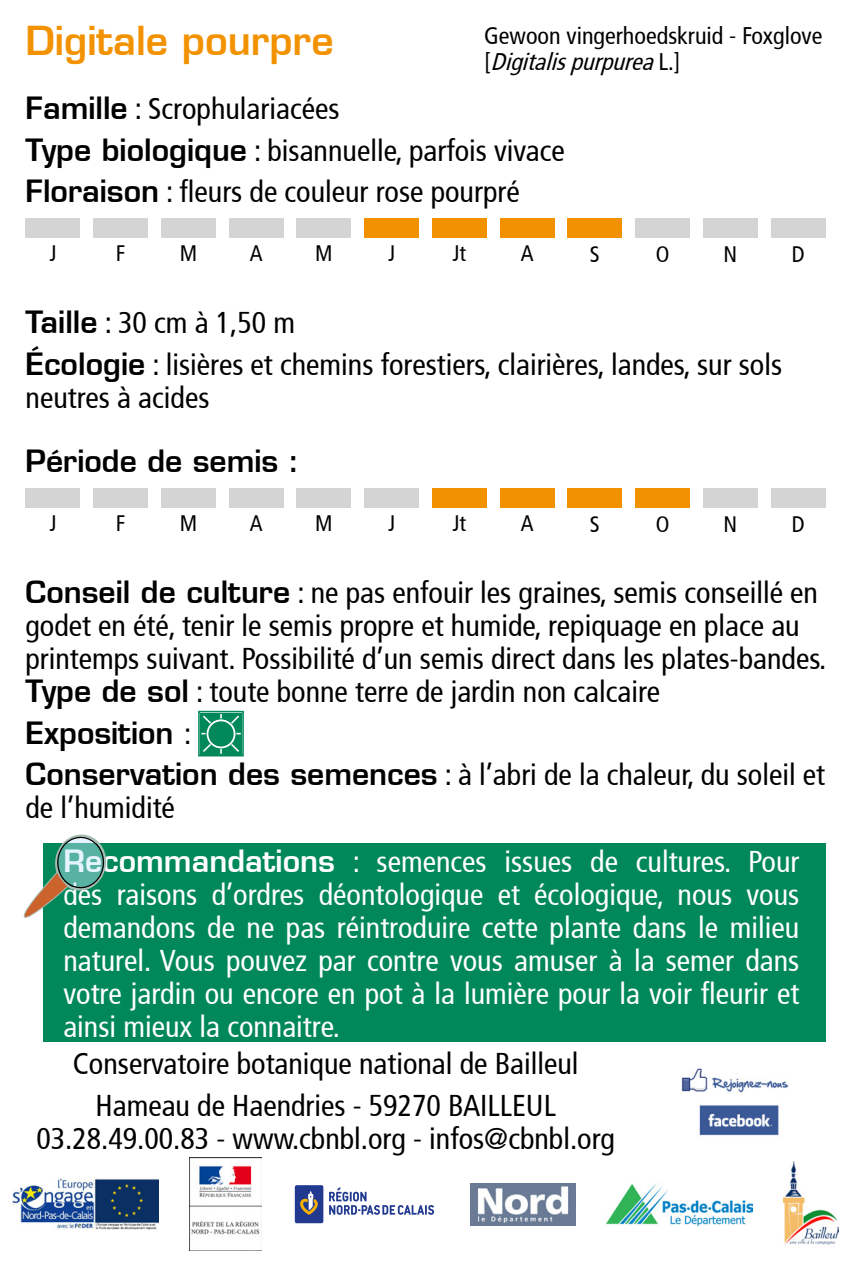
<style>
.page{position:relative;width:851px;height:1276px;background:#fff}
.page>*{position:absolute;margin:0;border:0;box-sizing:border-box;transform-origin:0 0}
.t1{font:600 39px "Eurostile";color:#f39200}
.t2{font:condensed 30px/33px "Frutiger";color:#000}
.t3{font:condensed 30px/33px "Frutiger";color:#fff;text-align:justify}
.t4{font:600 30px "Eurostile";color:#000}
.t5{font:condensed 24px/26.4px "Frutiger";color:#000}
.t6{font:condensed 22.2px "Frutiger";color:#000}
.s1{font-family:"Eurostile";font-weight:600;font-stretch:normal}
.s2{font-style:italic}
.s3{font-family:"Frutiger";font-weight:400;font-stretch:condensed}
</style>
<div class="page">
<img style="left:12px;top:1178px;width:147px;height:51px">
<img style="left:190px;top:1158px;width:72px;height:88px">
<div style="left:295px;top:1185px;width:28px;height:38px;background:#213a8f;border-radius:2px"></div>
<svg style="left:300px;top:1191px;width:18px;height:23px"></svg>
<svg style="left:329px;top:1187px;width:105px;height:27px"></svg>
<img style="left:470px;top:1183px;width:105px;height:42px">
<img style="left:606px;top:1183px;width:146px;height:42px">
<img style="left:783px;top:1161px;width:55px;height:84px">
<div style="left:43px;top:843px;width:782px;height:199px;background:#00885b"></div>
<svg style="left:23px;top:834px;width:84px;height:84px"></svg>
<img style="left:681px;top:1068px;width:108px;height:68px">
<div style="left:26px;top:218px;width:54px;height:19px;background:#d4d4d4"></div>
<div style="left:296px;top:218px;width:55px;height:19px;background:#d4d4d4"></div>
<div style="left:567px;top:218px;width:55px;height:19px;background:#f39200"></div>
<div style="left:161px;top:218px;width:55px;height:19px;background:#d4d4d4"></div>
<div style="left:432px;top:218px;width:54px;height:19px;background:#f39200"></div>
<div style="left:702px;top:218px;width:55px;height:19px;background:#d4d4d4"></div>
<div style="left:93px;top:218px;width:55px;height:19px;background:#d4d4d4"></div>
<div style="left:364px;top:218px;width:55px;height:19px;background:#f39200"></div>
<div style="left:635px;top:218px;width:54px;height:19px;background:#d4d4d4"></div>
<div style="left:229px;top:218px;width:54px;height:19px;background:#d4d4d4"></div>
<div style="left:499px;top:218px;width:55px;height:19px;background:#f39200"></div>
<div style="left:770px;top:218px;width:55px;height:19px;background:#d4d4d4"></div>
<div style="left:26px;top:488px;width:54px;height:19px;background:#d4d4d4"></div>
<div style="left:296px;top:488px;width:55px;height:19px;background:#d4d4d4"></div>
<div style="left:567px;top:488px;width:55px;height:19px;background:#f39200"></div>
<div style="left:161px;top:488px;width:55px;height:19px;background:#d4d4d4"></div>
<div style="left:432px;top:488px;width:54px;height:19px;background:#f39200"></div>
<div style="left:702px;top:488px;width:55px;height:19px;background:#d4d4d4"></div>
<div style="left:93px;top:488px;width:55px;height:19px;background:#d4d4d4"></div>
<div style="left:364px;top:488px;width:55px;height:19px;background:#d4d4d4"></div>
<div style="left:635px;top:488px;width:54px;height:19px;background:#f39200"></div>
<div style="left:229px;top:488px;width:54px;height:19px;background:#d4d4d4"></div>
<div style="left:499px;top:488px;width:55px;height:19px;background:#f39200"></div>
<div style="left:770px;top:488px;width:55px;height:19px;background:#d4d4d4"></div>
<div style="left:200px;top:713px;width:42px;height:41px;background:#00885b"></div>
<div style="left:198px;top:711px;width:45px;height:45px;border:2px solid #00885b"></div>
<div style="left:206px;top:719px;width:29px;height:29px;border:2px solid #fff;border-radius:50%"></div>
<svg style="left:229px;top:714px;width:12px;height:11px"></svg>
<svg style="left:229px;top:742px;width:12px;height:11px"></svg>
<svg style="left:203px;top:742px;width:10px;height:10px"></svg>
<svg style="left:203px;top:715px;width:10px;height:10px"></svg>
<p class="t1" style="left:26px;top:16px;width:309px">Digitale pourpre</p>
<p class="t2" style="left:26px;top:92px;width:315px"><span class="s1">Famille</span> : Scrophulariacées</p>
<p class="t2" style="left:26px;top:134px;width:540px"><span class="s1">Type biologique</span> : bisannuelle, parfois vivace</p>
<p class="t2" style="left:26px;top:175px;width:495px"><span class="s1">Floraison</span> : fleurs de couleur rose pourpré</p>
<p class="t6" style="left:49px;top:240px;width:9px">J</p>
<p class="t6" style="left:116px;top:240px;width:11px">F</p>
<p class="t6" style="left:180px;top:240px;width:19px">M</p>
<p class="t6" style="left:250px;top:240px;width:14px">A</p>
<p class="t6" style="left:315px;top:240px;width:19px">M</p>
<p class="t6" style="left:388px;top:240px;width:9px">J</p>
<p class="t6" style="left:452px;top:240px;width:15px">Jt</p>
<p class="t6" style="left:520px;top:240px;width:14px">A</p>
<p class="t6" style="left:589px;top:241px;width:11px">S</p>
<p class="t6" style="left:655px;top:241px;width:15px">O</p>
<p class="t6" style="left:723px;top:241px;width:15px">N</p>
<p class="t6" style="left:791px;top:241px;width:14px">D</p>
<p class="t5" style="left:484px;top:22px;width:340px">Gewoon vingerhoedskruid - Foxglove [ <span class="s2">Digitalispurpurea</span>L . ]</p>
<p class="t2" style="left:26px;top:306px;width:271px"><span class="s1">Taille</span> : 30 cm à 1,50 m</p>
<p class="t2" style="left:26px;top:348px;width:758px"><span class="s1">Écologie</span> : lisières et chemins forestiers, clairières, landes, sur sols neutres à acides</p>
<p class="t4" style="left:26px;top:442px;width:275px">Période de semis :</p>
<p class="t6" style="left:49px;top:510px;width:9px">J</p>
<p class="t6" style="left:116px;top:510px;width:11px">F</p>
<p class="t6" style="left:180px;top:510px;width:19px">M</p>
<p class="t6" style="left:250px;top:510px;width:14px">A</p>
<p class="t6" style="left:315px;top:510px;width:19px">M</p>
<p class="t6" style="left:388px;top:510px;width:9px">J</p>
<p class="t6" style="left:452px;top:510px;width:15px">Jt</p>
<p class="t6" style="left:520px;top:510px;width:14px">A</p>
<p class="t6" style="left:589px;top:511px;width:11px">S</p>
<p class="t6" style="left:655px;top:511px;width:15px">O</p>
<p class="t6" style="left:723px;top:511px;width:15px">N</p>
<p class="t6" style="left:791px;top:511px;width:14px">D</p>
<p class="t2" style="left:26px;top:576px;width:802px"><span class="s1">Conseil de culture</span> : ne pas enfouir les graines, semis conseillé en godet en été, tenir le semis propre et humide, repiquage en place au printemps suivant. Possibilité d’un semis direct dans les plates-bandes.</p>
<p class="t2" style="left:26px;top:675px;width:636px"><span class="s1">Type de sol</span> : toute bonne terre de jardin non calcaire</p>
<p class="t4" style="left:26px;top:714px;width:167px">Exposition <span class="s3">:</span></p>
<p class="t2" style="left:26px;top:758px;width:801px"><span class="s1">Conservation des semences</span> : à l’abri de la chaleur, du soleil et de l’humidité</p>
<p class="t3" style="left:63px;top:845px;width:737px"><span class="s1">Recommandations</span> : semences issues de cultures. Pour des raisons d’ordres déontologique et écologique, nous vous demandons de ne pas réintroduire cette plante dans le milieu naturel. Vous pouvez par contre vous amuser à la semer dans votre jardin ou encore en pot à la lumière pour la voir fleurir et ainsi mieux la connaitre.</p>
<p class="t2" style="left:73px;top:1043px;width:507px;line-height:41.4px;text-align:center">Conservatoire botanique national de Bailleul<br>Hameau de Haendries - 59270 BAILLEUL</p>
<p class="t2" style="left:36px;top:1121px;width:580px">03.28.49.00.83 - www.cbnbl.org - infos@cbnbl.org</p>
</div>
